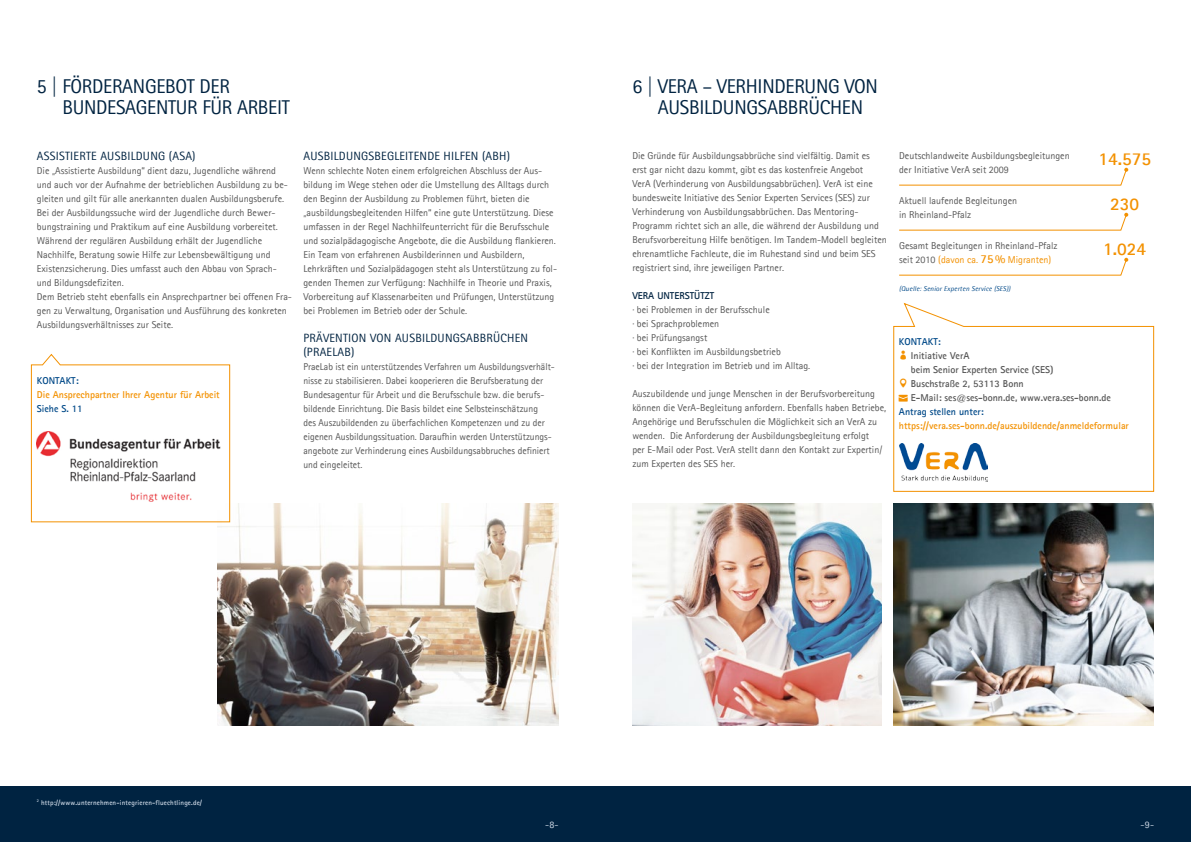
<style>
.page{position:relative;width:1191px;height:842px;background:#fff}
.page>*{position:absolute;margin:0;border:0;box-sizing:border-box;transform-origin:0 0}
.t1{font:20px/21px "Agfa Rotis Sans Serif";letter-spacing:-.015em;color:#002341}
.t2{font:700 18px "Agfa Rotis Sans Serif";color:#f39100}
.t3{font:12px "Agfa Rotis Sans Serif";letter-spacing:.02em;color:#002341}
.t4{font:10px/14px "Agfa Rotis Sans Serif";color:#565656}
.t5{font:700 10px/14px "Agfa Rotis Sans Serif";color:#565656}
.t6{font:700 10px "Agfa Rotis Sans Serif";color:#f39100}
.t7{font:700 10px "Agfa Rotis Sans Serif";color:#004988}
.t8{font:700 10px "Agfa Rotis Sans Serif";color:#002341}
.t9{font:10px "Agfa Rotis Sans Serif";color:#ced9e6}
.t10{font:700 7px "Agfa Rotis Sans Serif";letter-spacing:.02em;color:#ced9e6}
.t11{font:italic 7px "Agfa Rotis Semisans";letter-spacing:.02em;color:#004988}
.s1{color:#f39100}
.s2{font-weight:700;font-size:12px;color:#f39100}
</style>
<div class="page">
<img style="left:217px;top:503px;width:341px;height:222px">
<svg style="left:30px;top:354px;width:201px;height:169px"></svg>
<svg style="left:893px;top:303px;width:261px;height:189px"></svg>
<img style="left:893px;top:503px;width:260px;height:223px">
<img style="left:632px;top:503px;width:250px;height:222px">
<img style="left:899px;top:443px;width:88px;height:39px">
<div style="left:0;top:787px;width:604px;height:55px;background:#002341"></div>
<div style="left:587px;top:787px;width:604px;height:55px;background:#002341"></div>
<svg style="left:899px;top:168px;width:229px;height:18px"></svg>
<svg style="left:899px;top:213px;width:229px;height:18px"></svg>
<svg style="left:899px;top:258px;width:229px;height:18px"></svg>
<svg style="left:900px;top:351px;width:6px;height:9px"></svg>
<svg style="left:900px;top:379px;width:6px;height:9px"></svg>
<svg style="left:899px;top:395px;width:9px;height:7px"></svg>
<h1 class="t1" style="left:37px;top:76px;width:108px">5 | Förderangeb</h1>
<h1 class="t1" style="left:176px;top:76px;width:56px">ot der</h1>
<h1 class="t1" style="left:62px;top:97px;width:85px">Bun desagentu</h1>
<h1 class="t1" style="left:187px;top:97px;width:80px">r für Arbeit</h1>
<p class="t3" style="left:37px;top:149px;width:114px">Assistierte Ausbildung</p>
<p class="t3" style="left:169px;top:149px;width:28px">(AsA)</p>
<p class="t4" style="left:37px;top:164px;width:257px">Die „Assistierte Ausbildung“ dient dazu, Jugendliche während und auch vor der Aufnahme der betrieblichen Ausbildung zu be&shy;gleiten und gilt für alle anerkannten dualen Ausbildungsberufe.<br>Bei der Ausbildungssuche wird der Jugendliche durch Bewer&shy;bungstraining und Praktikum auf eine Ausbildung vorbereitet.<br>Während der regulären Ausbildung erhält der Jugendliche Nachhilfe, Beratung sowie H ilfe zur Lebensbewältigung und Existenzsicherung. Dies umfasst auch den Abbau von Sprach&shy;und Bildungsdefiziten.<br>Dem Betrieb steht ebenfalls ein Ansprechpartner bei offenen Fra&shy;gen zu Verwaltung, Organisation und Ausführung des konkreten Ausbildungsverhältnisses zur Seite.</p>
<p class="t7" style="left:37px;top:375px;width:25px">Kontakt</p>
<p class="t7" style="left:76px;top:375px;width:4px">:</p>
<p class="t6" style="left:37px;top:389px;width:184px">Die Ansprechpartner Ihrer Agentur für Arbeit</p>
<p class="t7" style="left:37px;top:403px;width:47px">Siehe S. 11</p>
<p class="t3" style="left:303px;top:149px;width:51px">Ausbildung</p>
<p class="t3" style="left:368px;top:149px;width:13px">sbegleiten</p>
<p class="t3" style="left:427px;top:149px;width:84px">de Hilfen (ABH)</p>
<p class="t4" style="left:303px;top:164px;width:255px">Wenn schlechte Noten einem erfolgreichen Abschluss der Aus&shy;bildung im Wege stehen oder die Umstellung des Alltags durch den Beginn der Ausbildung zu Problemen führt, bieten die „ausbildungsbegleitenden H ilfen“ eine gute Unterstützung. Diese umfassen in der Regel Nachhilfeunterricht für die Berufsschule und sozialpädagogische Angebote, die die Ausbildung flankieren.<br>Ein Team von erfahrenen Ausbilderinnen und Ausbildern, Lehrkräften und Sozialpädagogen steht als Unterstützung zu fol&shy;genden Themen zur Verfügung: Nachhilfe in Theorie und Praxis, Vorbereitung auf Klassenarbeiten und Prüfungen, Unterstützung bei Problemen im Betrieb oder der Schule.</p>
<p class="t3" style="left:303px;top:331px;width:27px">Präventi</p>
<p class="t3" style="left:351px;top:331px;width:94px">on von Ausbildung</p>
<p class="t3" style="left:460px;top:331px;width:62px">sabbrüchen</p>
<p class="t3" style="left:303px;top:345px;width:53px">(PraeLab)</p>
<p class="t4" style="left:303px;top:360px;width:253px">PraeLab ist ein unterstützendes Verfahren um Ausbildungsverhält&shy;nisse zu stabilisieren. Dabei kooperieren die Berufsberatung der Bundesagentur für Arbeit und die Berufsschule bzw. die berufs&shy;bildende Einrichtung. Die Basis bildet eine Selbsteinschätzung<br>des Auszubildenden zu überfachlichen Kompetenzen und zu der eigenen Ausbildungssituation. Daraufhin werden Unterstützungs&shy;angebote zur Verhinderung eines Ausbildungsabbruches definiert und eingeleitet.</p>
<h1 class="t1" style="left:632px;top:76px;width:184px">6 | VerA – Verhin derung</h1>
<h1 class="t1" style="left:658px;top:76px;width:218px;text-indent:186px">von<br>Ausbildungsabbrüchen</h1>
<p class="t4" style="left:632px;top:148px;width:256px">Die Gründe für Ausbildungsabbrüche sind vielfältig. Damit es erst gar nicht dazu kommt, gibt es das kostenfreie Angebot<br>VerA (Verhinderung von Ausbildungsabbrüchen). VerA ist eine bundesweite Initiative des Senior Experten Services (SES) zur Verhinderung von Ausbildungsabbrüchen. Das Mentoring-Programm richtet sich an alle, die während der Ausbildung und Berufsvorbereitung H ilfe benötigen. Im Tandem-Modell begleiten ehrenamtliche Fachleute, die im Ruhestand sind und beim SES registriert sind, ihre jeweiligen Partner.</p>
<p class="t8" style="left:632px;top:289px;width:82px">VerA unterstützt</p>
<p class="t4" style="left:632px;top:302px;width:179px">· bei Problemen in der Berufsschule<br>· bei Sprachproblemen<br>· bei Prüfungsangst<br>· bei Konflikten im Ausbildungsbetrieb<br>· bei der Integration im Betrieb und im Alltag.</p>
<p class="t4" style="left:632px;top:387px;width:255px">Auszubildende und junge Menschen in der Berufsvorbereitung können die VerA-Begleitung anfordern. Ebenfalls haben Betriebe, Angehörige und Berufsschulen die Möglichkeit sich an VerA zu wenden. Die Anforderung der Ausbildungsbegleitung erfolgt<br>per E-Mail oder Post. VerA stellt dann den Kontakt zur Expertin/ zum Experten des SES her.</p>
<p class="t4" style="left:899px;top:148px;width:172px">Deutschlandweite Ausbildungsbegleitungen der Initiative VerA seit 2009</p>
<p class="t4" style="left:899px;top:193px;width:119px">Aktuell laufende Begleitungen in Rheinland-Pfalz</p>
<p class="t4" style="left:899px;top:238px;width:160px">Gesamt Begleitungen in Rheinland-Pfalz seit 2010 <span class="s1">(davon ca.</span> <span class="s2">75%</span> <span class="s1">Migranten)</span></p>
<p class="t11" style="left:899px;top:284px;width:113px">(Quelle: Senior Experten Service (SES))</p>
<h2 class="t2" style="left:1098px;top:147px;width:54px">14.575</h2>
<h2 class="t2" style="left:1110px;top:192px;width:30px">230</h2>
<h2 class="t2" style="left:1103px;top:237px;width:45px">1.024</h2>
<p class="t7" style="left:899px;top:336px;width:25px">Kontakt</p>
<p class="t7" style="left:937px;top:336px;width:4px">:</p>
<p class="t5" style="left:911px;top:349px;width:201px">Initiative VerA<br>beim Senior Experten Service (SES)<br>Buschstraße 2, 53113 Bonn<br>E-Mail: ses@ses-bonn.de, www.vera.ses-bonn.de</p>
<p class="t7" style="left:899px;top:406px;width:86px">Antrag stellen unter:</p>
<p class="t6" style="left:899px;top:420px;width:231px">https://vera.ses-bonn.de/auszubildende/anmeldeformular</p>
<p class="t10" style="left:37px;top:798px;width:167px"><sup>2</sup> http://www.unternehmen-integrieren-fluechtlinge.de/</p>
<p class="t9" style="left:545px;top:819px;width:15px">-8-</p>
<p class="t9" style="left:1140px;top:819px;width:15px">-9-</p>
</div>
